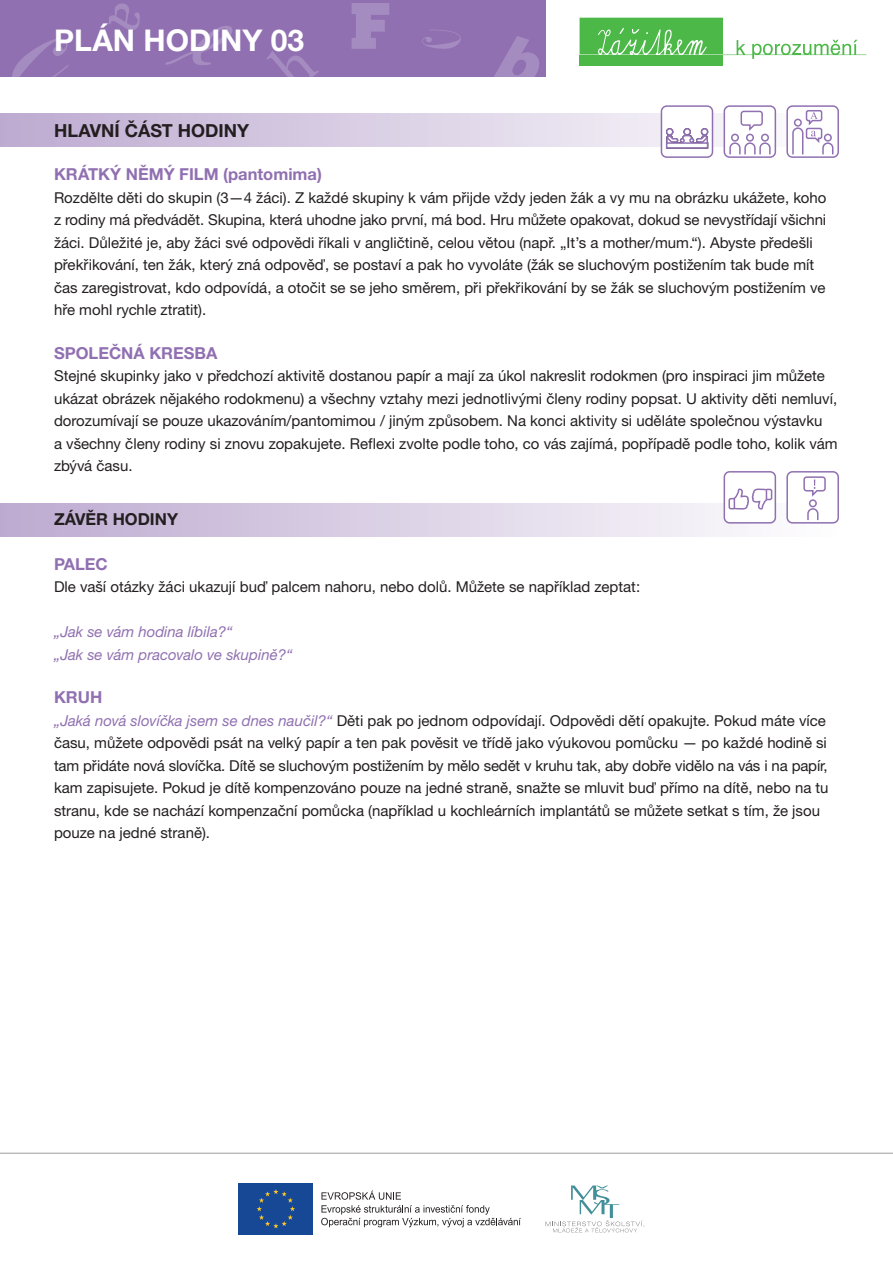
<style>
.page{position:relative;width:893px;height:1263px;background:#fff}
.page>*{position:absolute;margin:0;border:0;box-sizing:border-box;transform-origin:0 0}
.t1{font:700 30px "Helvetica Neue CE";color:#fff}
.t2{font:700 18px "Helvetica Neue CE";color:#231f20}
.t3{font:700 16.5px "Helvetica Neue CE";color:#9070b1}
.t4{font:700 16.5px "Helvetica Neue CE";color:#231f20}
.t5{font:15px/22.5px "Helvetica Neue CE";color:#231f20}
.t6{font:italic 15px/22.5px "Helvetica Neue CE";color:#9070b1}
.s1{font-style:italic;color:#9070b1}
</style>
<div class="page">
<div style="left:0;top:0;width:546px;height:77px;background:#9070b1"></div>
<svg style="left:109px;top:3px;width:31px;height:27px"></svg>
<svg style="left:494px;top:36px;width:45px;height:41px"></svg>
<svg style="left:12px;top:38px;width:57px;height:39px"></svg>
<svg style="left:165px;top:26px;width:67px;height:39px"></svg>
<svg style="left:352px;top:3px;width:37px;height:46px"></svg>
<svg style="left:267px;top:51px;width:52px;height:26px"></svg>
<svg style="left:422px;top:29px;width:39px;height:20px"></svg>
<svg style="left:580px;top:17px;width:287px;height:49px"></svg>
<hr style="left:0;top:1152px;width:893px;height:2px;background:#231f20">
<svg style="left:321px;top:1190px;width:200px;height:37px"></svg>
<div style="left:237px;top:1181px;width:78px;height:56px;background:linear-gradient(to right,#fff,#fff)"></div>
<div style="left:239px;top:1183px;width:74px;height:51px;background:#174895"></div>
<svg style="left:257px;top:1189px;width:38px;height:39px"></svg>
<svg style="left:545px;top:1185px;width:100px;height:47px"></svg>
<svg style="left:0;top:114px;width:777px;height:33px;background:#d7cbe2"></svg>
<div style="left:0;top:503px;width:839px;height:33px;background:linear-gradient(to right,#bdabd1,#fefefe)"></div>
<div style="left:724px;top:106px;width:51px;height:51px;background:#fff;border-radius:5px"></div>
<div style="left:724px;top:105px;width:52px;height:53px;border:2px solid #9070b1;border-radius:5px"></div>
<div style="left:731px;top:134px;width:8px;height:8px;border:2px solid #9070b1;border-radius:50%"></div>
<div style="left:746px;top:134px;width:8px;height:8px;border:2px solid #9070b1;border-radius:50%"></div>
<svg style="left:729px;top:142px;width:42px;height:14px"></svg>
<div style="left:761px;top:134px;width:8px;height:8px;border:2px solid #9070b1;border-radius:50%"></div>
<svg style="left:740px;top:110px;width:23px;height:21px"></svg>
<div style="left:786px;top:105px;width:53px;height:53px;border:2px solid #9070b1;border-radius:5px"></div>
<svg style="left:791px;top:110px;width:43px;height:46px"></svg>
<div style="left:661px;top:106px;width:51px;height:51px;background:#fff;border-radius:5px"></div>
<div style="left:661px;top:105px;width:52px;height:53px;border:2px solid #9070b1;border-radius:5px"></div>
<div style="left:683px;top:128px;width:8px;height:8px;border:2px solid #9070b1;border-radius:50%"></div>
<div style="left:701px;top:128px;width:7px;height:8px;border:2px solid #9070b1;border-radius:50%"></div>
<div style="left:666px;top:128px;width:7px;height:8px;border:2px solid #9070b1;border-radius:50%"></div>
<svg style="left:665px;top:129px;width:44px;height:18px"></svg>
<svg style="left:666px;top:142px;width:42px;height:7px"></svg>
<div style="left:724px;top:472px;width:51px;height:51px;background:#fff;border-radius:5px"></div>
<div style="left:724px;top:471px;width:52px;height:53px;border:2px solid #9070b1;border-radius:5px"></div>
<svg style="left:728px;top:488px;width:45px;height:22px"></svg>
<div style="left:787px;top:472px;width:51px;height:51px;background:#fff;border-radius:5px"></div>
<div style="left:786px;top:471px;width:53px;height:53px;border:2px solid #9070b1;border-radius:5px"></div>
<svg style="left:806px;top:507px;width:13px;height:15px"></svg>
<div style="left:809px;top:499px;width:8px;height:8px;border:2px solid #9070b1;border-radius:50%"></div>
<svg style="left:803px;top:476px;width:23px;height:21px"></svg>
<h1 class="t1" style="left:54px;top:22px;width:252px">PLÁN HODINY 03</h1>
<p class="t2" style="left:54px;top:119px;width:197px">HLAVNÍ ČÁST HODINY</p>
<p class="t3" style="left:54px;top:164px;width:269px">KRÁTKÝ NĚMÝ FILM (pantomima)</p>
<p class="t5" style="left:54px;top:186px;width:774px">Rozdělte děti do skupin (3—4 žáci). Z každé skupiny k vám přijde vždy jeden žák a vy mu na obrázku ukážete, koho z rodiny má předvádět. Skupina, která uhodne jako první, má bod. Hru můžete opakovat, dokud se nevystřídají všichni žáci. Důležité je, aby žáci své odpovědi říkali v angličtině, celou větou (např. „It’s a mother/mum.“). Abyste předešli překřikování, ten žák, který zná odpověď, se postaví a pak ho vyvoláte (žák se sluchovým postižením tak bude mít čas zaregistrovat, kdo odpovídá, a otočit se se jeho směrem, při překřikování by se žák se sluchovým postižením ve hře mohl rychle ztratit).</p>
<p class="t3" style="left:54px;top:342px;width:165px">SPOLEČNÁ KRESBA</p>
<p class="t5" style="left:54px;top:365px;width:785px">Stejné skupinky jako v předchozí aktivitě dostanou papír a mají za úkol nakreslit rodokmen (pro inspiraci jim můžete ukázat obrázek nějakého rodokmenu) a všechny vztahy mezi jednotlivými členy rodiny popsat. U aktivity děti nemluví, dorozumívají se pouze ukazováním/pantomimou / jiným způsobem. Na konci aktivity si uděláte společnou výstavku<br>a všechny členy rodiny si znovu zopakujete. Reflexi zvolte podle toho, co vás zajímá, popřípadě podle toho, kolik vám zbývá času.</p>
<p class="t4" style="left:54px;top:509px;width:126px">ZÁVĚR HODINY</p>
<p class="t3" style="left:54px;top:553px;width:55px">PALEC</p>
<p class="t5" style="left:54px;top:576px;width:588px">Dle vaší otázky žáci ukazují buď palcem nahoru, nebo dolů. Můžete se například zeptat:</p>
<p class="t6" style="left:54px;top:621px;width:240px">„Jak se vám hodina líbila?“<br>„Jak se vám pracovalo ve skupině?“</p>
<p class="t3" style="left:54px;top:687px;width:50px">KRUH</p>
<p class="t5" style="left:54px;top:709px;width:776px"><span class="s1">„Jaká nová slovíčka jsem se dnes naučil?“</span> Děti pak po jednom odpovídají. Odpovědi dětí opakujte. Pokud máte více času, můžete odpovědi psát na velký papír a ten pak pověsit ve třídě jako výukovou pomůcku — po každé hodině si tam přidáte nová slovíčka. Dítě se sluchovým postižením by mělo sedět v kruhu tak, aby dobře vidělo na vás i na papír, kam zapisujete. Pokud je dítě kompenzováno pouze na jedné straně, snažte se mluvit buď přímo na dítě, nebo na tu stranu, kde se nachází kompenzační pomůcka (například u kochleárních implantátů se můžete setkat s tím, že jsou pouze na jedné straně).</p>
</div>
